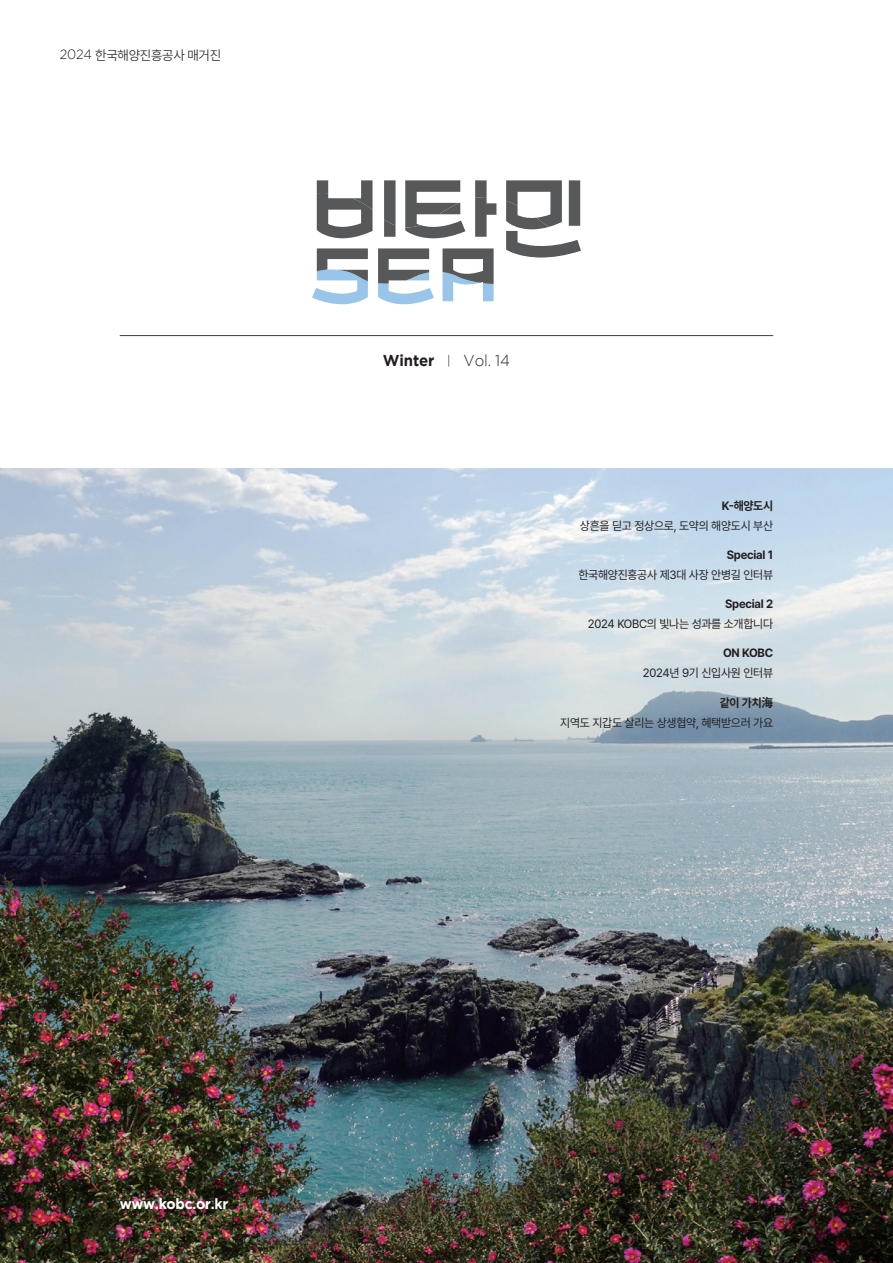
<style>
.page{position:relative;width:893px;height:1263px;background:#fff}
.page>*{position:absolute;margin:0;border:0;box-sizing:border-box;transform-origin:0 0}
.t1{font:700 15.75px "Gotham";letter-spacing:-.01em;color:#231f20;scale:.95 1}
.t2{font:700 14.7px "Gotham";letter-spacing:-.02em;color:#fff;scale:.95 1}
.t3{font:300 13.5px "Pretendard";letter-spacing:-.02em;color:#231f20}
.t4{font:12px/20.2px "Pretendard";letter-spacing:-.02em;color:#231f20;text-align:right}
.t5{font:700 12px "Pretendard";letter-spacing:-.02em;color:#231f20}
.s1{font-family:"Gotham"}
.s2{font-weight:300;font-size:12.75px}
.s3{font-weight:300}
.s4{font-weight:700}
.s5{font-family:"Noto Sans CJ Kkr";font-weight:700}
</style>
<div class="page">
<img style="left:0;top:468px;width:893px;height:795px">
<svg style="left:378px;top:248px;width:56px;height:56px"></svg>
<svg style="left:312px;top:248px;width:56px;height:56px"></svg>
<svg style="left:443px;top:248px;width:51px;height:53px"></svg>
<svg style="left:317px;top:180px;width:56px;height:58px"></svg>
<svg style="left:384px;top:180px;width:12px;height:57px"></svg>
<svg style="left:475px;top:180px;width:21px;height:57px"></svg>
<svg style="left:405px;top:180px;width:60px;height:58px"></svg>
<svg style="left:506px;top:180px;width:75px;height:77px"></svg>
<hr style="left:120px;top:335px;width:653px;height:1px;background:#3e3e3f">
<p class="t3" style="left:60px;top:45px;width:163px"><span class="s1">2024</span> 한국해양진흥공사 매거진</p>
<h1 class="t1" style="left:383px;top:352px;width:135px">Winter <span class="s2">|</span> <span class="s3">Vol. 14</span></h1>
<p class="t5" style="left:722px;top:497px;width:53px">K-해양도시</p>
<p class="t4" style="left:580px;top:515px;width:195px">상흔을 딛고 정상으로, 도약의 해양도시 부산</p>
<p class="t5" style="left:727px;top:546px;width:48px">Special 1</p>
<p class="t4" style="left:578px;top:564px;width:196px">한국해양진흥공사 제3대 사장 안병길 인터뷰</p>
<p class="t5" style="left:725px;top:595px;width:50px">Special 2</p>
<p class="t4" style="left:588px;top:613px;width:187px">2024 KOBC의 빛나는 성과를 소개합니다</p>
<p class="t5" style="left:723px;top:644px;width:52px">ON KOBC</p>
<p class="t4" style="left:643px;top:662px;width:132px">2024년 9기 신입사원 인터뷰</p>
<p class="t4" style="left:560px;top:692px;width:214px"><span class="s4">같이 가치</span><span class="s5">海<br></span>지역도 지갑도 살리는 상생협약, 혜택받으러 가요</p>
<p class="t2" style="left:120px;top:1195px;width:116px">www.kobc.or.kr</p>
</div>
